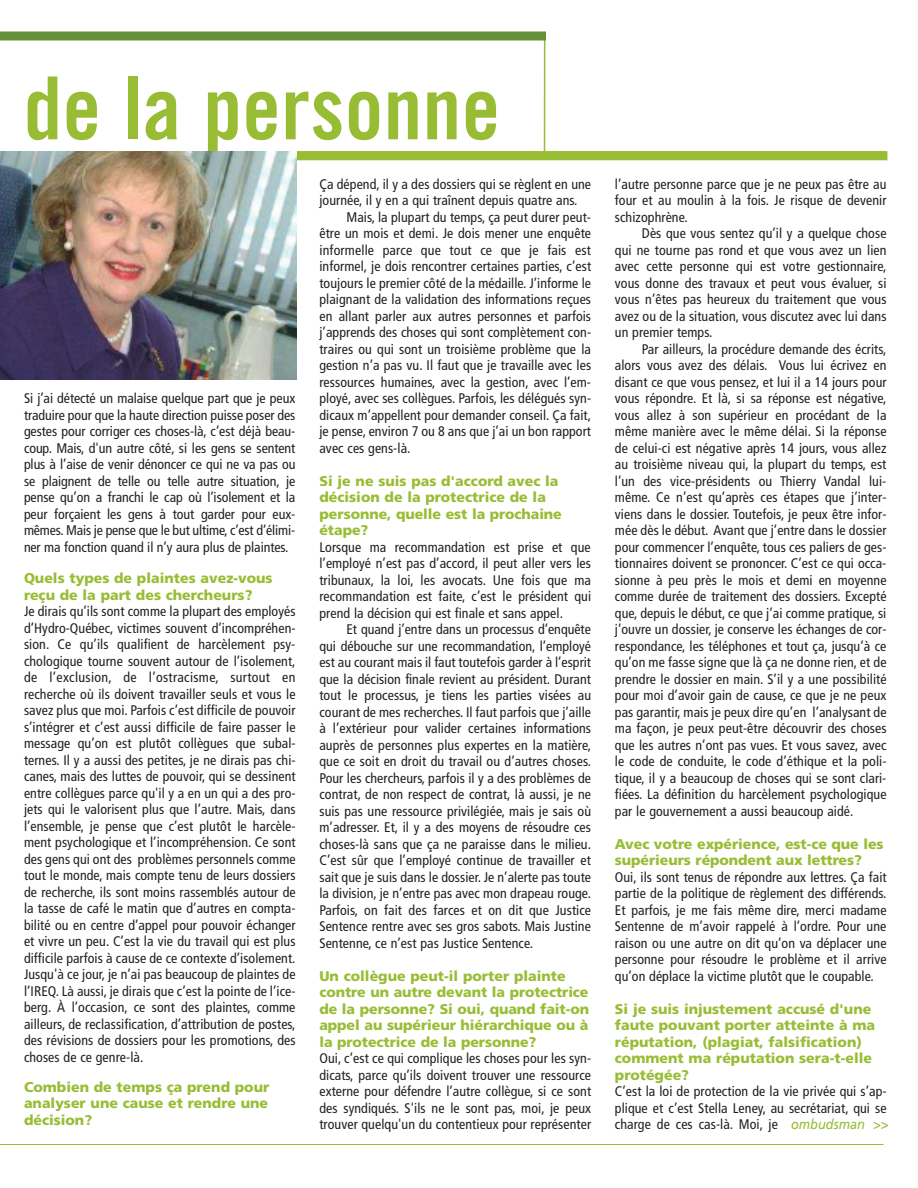
<style>
.page{position:relative;width:918px;height:1188px;background:#fff}
.page>*{position:absolute;margin:0;border:0;box-sizing:border-box;transform-origin:0 0}
.t1{font:87px "Trade Gothic Bold Cond Twenty";letter-spacing:.005em;color:#98bd35}
.t2{font:900 14.1px/16.5px "Frutiger";color:#98bd35}
.t3{font:condensed 13.95px/16.5px "Frutiger";letter-spacing:.005em;color:#231f20;text-align:justify}
.t4{font:italic 13.95px "Frutiger";color:#98bd35;scale:.92 1}
</style>
<div class="page">
<hr style="left:544px;top:36px;width:1px;height:116px;background:#98bd35">
<div style="left:0;top:32px;width:546px;height:8px;background:#679138"></div>
<div style="left:0;top:151px;width:887px;height:9px;background:#98bd35"></div>
<hr style="left:0;top:1144px;width:884px;height:1px;background:#98bd35">
<img style="left:0;top:152px;width:297px;height:228px">
<h1 class="t1" style="left:23px;top:76px;width:478px">de la personne</h1>
<p class="t3" style="left:24px;top:391px;width:273px">Si j’ai détecté un malaise quelque part que je peux traduire pour que la haute direction puisse poser des gestes pour corriger ces choses-là, c’est déjà beau&shy;coup. Mais, d'un autre côté, si les gens se sentent plus à l’aise de venir dénoncer ce qui ne va pas ou se plaignent de telle ou telle autre situation, je pense qu’on a franchi le cap où l’isolement et la peur forçaient les gens à tout garder pour eux&shy;mêmes. Mais je pense que le but ultime, c’est d’élimi&shy;ner ma fonction quand il n’y aura plus de plaintes.</p>
<p class="t2" style="left:24px;top:571px;width:250px">Quels types de plaintes avez-vous reçu de la part des chercheurs?</p>
<p class="t3" style="left:24px;top:604px;width:273px">Je dirais qu’ils sont comme la plupart des employés d’Hydro-Québec, victimes souvent d’incompréhen&shy;sion. Ce qu’ils qualifient de harcèlement psy&shy;chologique tourne souvent autour de l’isolement, de l’exclusion, de l’ostracisme, surtout en recherche où ils doivent travailler seuls et vous le savez plus que moi. Parfois c’est difficile de pouvoir s’intégrer et c’est aussi difficile de faire passer le message qu’on est plutôt collègues que subal&shy;ternes. Il y a aussi des petites, je ne dirais pas chi&shy;canes, mais des luttes de pouvoir, qui se dessinent entre collègues parce qu'il y a en un qui a des pro&shy;jets qui le valorisent plus que l’autre. Mais, dans l’ensemble, je pense que c’est plutôt le harcèle&shy;ment psychologique et l’incompréhension. Ce sont des gens qui ont des problèmes personnels comme tout le monde, mais compte tenu de leurs dossiers de recherche, ils sont moins rassemblés autour de la tasse de café le matin que d’autres en compta&shy;bilité ou en centre d’appel pour pouvoir échanger et vivre un peu. C’est la vie du travail qui est plus difficile parfois à cause de ce contexte d’isolement.<br>Jusqu'à ce jour, je n’ai pas beaucoup de plaintes de l’IREQ. Là aussi, je dirais que c’est la pointe de l’ice&shy;berg. À l’occasion, ce sont des plaintes, comme ailleurs, de reclassification, d’attribution de postes, des révisions de dossiers pour les promotions, des choses de ce genre-là.</p>
<p class="t2" style="left:24px;top:1080px;width:247px;text-align:justify">Combien de temps ça prend pour analyser une cause et rendre une décision?</p>
<p class="t3" style="left:319px;top:177px;width:273px">Ça dépend, il y a des dossiers qui se règlent en une</p>
<p class="t3" style="left:319px;top:193px;width:260px">journée, il y en a qui traînent depuis quatre ans.</p>
<p class="t3" style="left:346px;top:210px;width:246px">Mais, la plupart du temps, ça peut durer peut-</p>
<p class="t3" style="left:319px;top:226px;width:273px">être un mois et demi. Je dois mener une enquête</p>
<p class="t3" style="left:319px;top:243px;width:273px">informelle parce que tout ce que je fais est</p>
<p class="t3" style="left:319px;top:259px;width:273px">informel, je dois rencontrer certaines parties, c’est</p>
<p class="t3" style="left:319px;top:276px;width:273px">toujours le premier côté de la médaille. J’informe le</p>
<p class="t3" style="left:319px;top:292px;width:273px">plaignant de la validation des informations reçues</p>
<p class="t3" style="left:319px;top:309px;width:273px">en allant parler aux autres personnes et parfois</p>
<p class="t3" style="left:319px;top:325px;width:273px">j’apprends des choses qui sont complètement con-</p>
<p class="t3" style="left:319px;top:342px;width:273px">traires ou qui sont un troisième problème que la</p>
<p class="t3" style="left:319px;top:358px;width:273px">gestion n’a pas vu. Il faut que je travaille avec les</p>
<p class="t3" style="left:319px;top:375px;width:273px">ressources humaines, avec la gestion, avec l’em-</p>
<p class="t3" style="left:319px;top:391px;width:273px">ployé, avec ses collègues. Parfois, les délégués syn-</p>
<p class="t3" style="left:319px;top:408px;width:273px">dicaux m’appellent pour demander conseil. Ça fait,</p>
<p class="t3" style="left:319px;top:424px;width:273px">je pense, environ 7 ou 8 ans que j’ai un bon rapport</p>
<p class="t3" style="left:319px;top:441px;width:93px">avec ces gens-là.</p>
<p class="t2" style="left:319px;top:474px;width:244px">Si je ne suis pas d'accord avec la décision de la protectrice de la personne, quelle est la prochaine étape?</p>
<p class="t3" style="left:319px;top:540px;width:273px">Lorsque ma recommandation est prise et que l’employé n’est pas d’accord, il peut aller vers les tribunaux, la loi, les avocats. Une fois que ma recommandation est faite, c’est le président qui prend la décision qui est finale et sans appel.</p>
<p class="t3" style="left:319px;top:622px;width:273px;text-indent:27px">Et quand j’entre dans un processus d’enquête qui débouche sur une recommandation, l’employé est au courant mais il faut toutefois garder à l’esprit que la décision finale revient au président. Durant tout le processus, je tiens les parties visées au courant de mes recherches. Il faut parfois que j’aille à l’extérieur pour valider certaines informations auprès de personnes plus expertes en la matière, que ce soit en droit du travail ou d’autres choses.<br>Pour les chercheurs, parfois il y a des problèmes de contrat, de non respect de contrat, là aussi, je ne suis pas une ressource privilégiée, mais je sais où m’adresser. Et, il y a des moyens de résoudre ces choses-là sans que ça ne paraisse dans le milieu.<br>C’est sûr que l’employé continue de travailler et sait que je suis dans le dossier. Je n’alerte pas toute la division, je n’entre pas avec mon drapeau rouge.<br>Parfois, on fait des farces et on dit que Justice Sentence rentre avec ses gros sabots. Mais Justine Sentenne, ce n’est pas Justice Sentence.</p>
<p class="t2" style="left:319px;top:969px;width:271px">Un collègue peut-il porter plainte contre un autre devant la protectrice de la personne? Si oui, quand fait-on appel au supérieur hiérarchique ou à la protectrice de la personne?</p>
<p class="t3" style="left:319px;top:1051px;width:273px">Oui, c’est ce qui complique les choses pour les syn&shy;dicats, parce qu’ils doivent trouver une ressource externe pour défendre l’autre collègue, si ce sont des syndiqués. S'ils ne le sont pas, moi, je peux trouver quelqu'un du contentieux pour représenter</p>
<p class="t3" style="left:615px;top:177px;width:273px">l’autre personne parce que je ne peux pas être au four et au moulin à la fois. Je risque de devenir schizophrène.</p>
<p class="t3" style="left:615px;top:226px;width:273px;text-indent:27px">Dès que vous sentez qu’il y a quelque chose qui ne tourne pas rond et que vous avez un lien avec cette personne qui est votre gestionnaire, vous donne des travaux et peut vous évaluer, si vous n’êtes pas heureux du traitement que vous avez ou de la situation, vous discutez avec lui dans un premier temps.</p>
<p class="t3" style="left:615px;top:342px;width:273px;text-indent:27px">Par ailleurs, la procédure demande des écrits, alors vous avez des délais. Vous lui écrivez en disant ce que vous pensez, et lui il a 14 jours pour vous répondre. Et là, si sa réponse est négative, vous allez à son supérieur en procédant de la même manière avec le même délai. Si la réponse de celui-ci est négative après 14 jours, vous allez au troisième niveau qui, la plupart du temps, est l’un des vice-présidents ou Thierry Vandal lui&shy;même. Ce n’est qu’après ces étapes que j’inter&shy;viens dans le dossier. Toutefois, je peux être infor&shy;mée dès le début. Avant que j’entre dans le dossier pour commencer l’enquête, tous ces paliers de ges&shy;tionnaires doivent se prononcer. C’est ce qui occa&shy;sionne à peu près le mois et demi en moyenne comme durée de traitement des dossiers. Excepté que, depuis le début, ce que j’ai comme pratique, si j’ouvre un dossier, je conserve les échanges de cor&shy;respondance, les téléphones et tout ça, jusqu’à ce qu’on me fasse signe que là ça ne donne rien, et de prendre le dossier en main. S’il y a une possibilité pour moi d’avoir gain de cause, ce que je ne peux pas garantir, mais je peux dire qu’en l’analysant de ma façon, je peux peut-être découvrir des choses que les autres n’ont pas vues. Et vous savez, avec le code de conduite, le code d’éthique et la poli&shy;tique, il y a beaucoup de choses qui se sont clari&shy;fiées. La définition du harcèlement psychologique par le gouvernement a aussi beaucoup aidé.</p>
<p class="t2" style="left:615px;top:837px;width:270px">Avec votre expérience, est-ce que les supérieurs répondent aux lettres?</p>
<p class="t3" style="left:615px;top:870px;width:273px">Oui, ils sont tenus de répondre aux lettres. Ça fait partie de la politique de règlement des différends.<br>Et parfois, je me fais même dire, merci madame Sentenne de m’avoir rappelé à l’ordre. Pour une raison ou une autre on dit qu’on va déplacer une personne pour résoudre le problème et il arrive qu’on déplace la victime plutôt que le coupable.</p>
<p class="t2" style="left:615px;top:1002px;width:262px">Si je suis injustement accusé d'une faute pouvant porter atteinte à ma réputation, (plagiat, falsification) comment ma réputation sera-t-elle protégée?</p>
<p class="t3" style="left:615px;top:1084px;width:273px">C’est la loi de protection de la vie privée qui s’ap&shy;plique et c’est Stella Leney, au secrétariat, qui se charge de ces cas-là. Moi, je</p>
<p class="t4" style="left:791px;top:1119px;width:107px">ombudsman &gt;&gt;</p>
</div>
